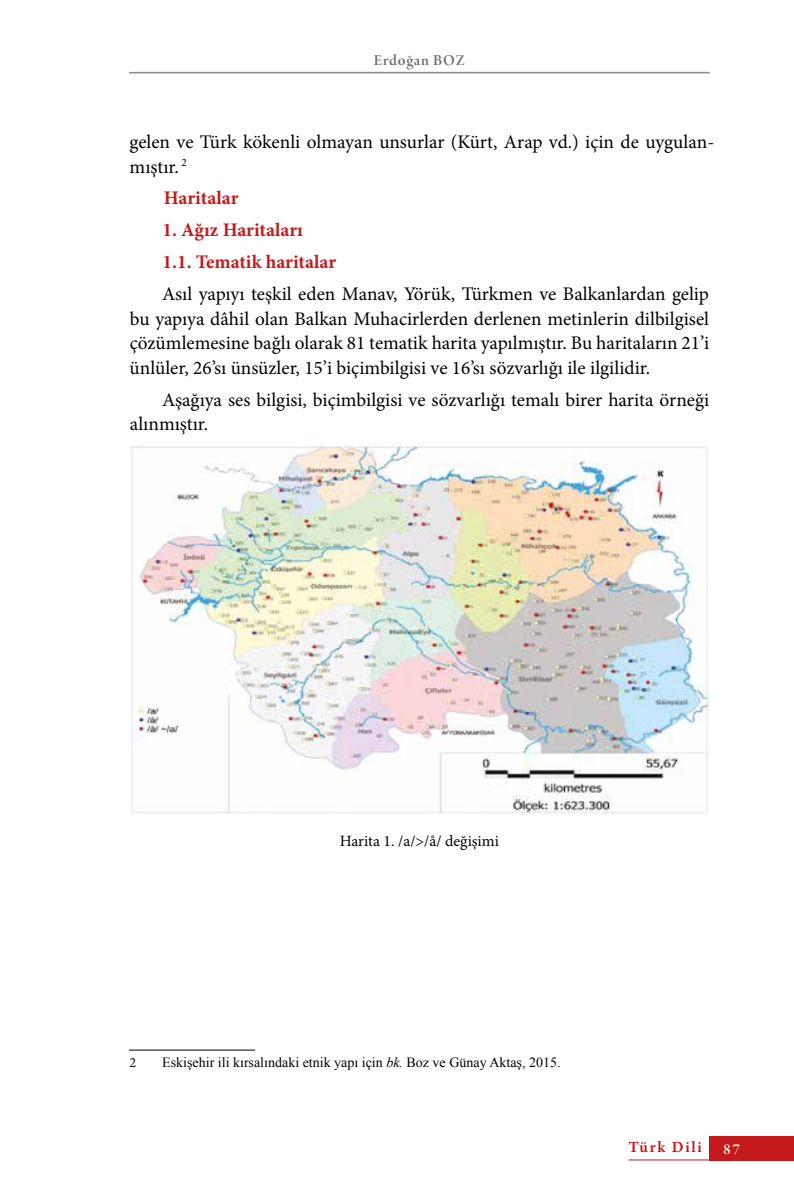
<style>
.page{position:relative;width:794px;height:1191px;background:#fff}
.page>*{position:absolute;margin:0;border:0;box-sizing:border-box;transform-origin:0 0}
.t1{font:19.25px/24.5px "Minion Pro";color:#000}
.t2{font:700 19.25px/31.8px "Minion Pro";color:#c51a1b}
.t3{font:600 16.62px "Arno Pro";letter-spacing:.1em;color:#c51a1b}
.t4{font:16.1px "Arno Pro Smbd Display";letter-spacing:.045em;color:#706f6f}
.t5{font:16.1px "Arno Pro Smbd Display";color:#fff}
.t6{font:15.75px "Minion Pro";color:#000}
.t7{font:14px "Times New Roman";color:#000}
.t8{font:14px "Minion Pro";color:#000}
.s1{font-style:italic}
</style>
<div class="page">
<hr style="left:129px;top:72px;width:580px;height:1px;background:#878787">
<hr style="left:129px;top:73px;width:580px;height:1px;background:#878787">
<div style="left:709px;top:1135px;width:85px;height:25px;background:#c51a1b"></div>
<hr style="left:628px;top:1159px;width:81px;height:1px;background:#c51a1b">
<img style="left:129px;top:443px;width:580px;height:370px">
<hr style="left:129px;top:1049px;width:126px;height:1px;background:#000">
<p class="t4" style="left:374px;top:51px;width:92px">Erdoğan BOZ</p>
<p class="t1" style="left:130px;top:130px;width:586px">gelen ve Türk kökenli olmayan unsurlar (Kürt, Arap vd.) için de uygulan&shy;mıştır. <sup>2</sup></p>
<p class="t2" style="left:164px;top:182px;width:76px">Haritalar</p>
<p class="t2" style="left:163px;top:214px;width:175px">1. Ağız Haritaları<br>1.1. Tematik haritalar</p>
<p class="t1" style="left:130px;top:282px;width:581px;text-align:justify;text-indent:32px">Asıl yapıyı teşkil eden Manav, Yörük, Türkmen ve Balkanlardan gelip bu yapıya dâhil olan Balkan Muhacirlerden derlenen metinlerin dilbilgisel çözümlemesine bağlı olarak 81 tematik harita yapılmıştır. Bu haritaların 21’i ünlüler, 26’sı ünsüzler, 15’i biçimbilgisi ve 16’sı sözvarlığı ile ilgilidir.</p>
<p class="t1" style="left:130px;top:387px;width:581px;text-indent:32px">Aşağıya ses bilgisi, biçimbilgisi ve sözvarlığı temalı birer harita örneği alınmıştır.</p>
<p class="t6" style="left:340px;top:830px;width:161px">Harita 1. /a/&gt;/å/ değişimi</p>
<p class="t8" style="left:129px;top:1053px;width:8px">2</p>
<p class="t7" style="left:162px;top:1052px;width:400px">Eskişehir ili kırsalındaki etnik yapı için <span class="s1">bk.</span> Boz ve Günay Aktaş, 2015.</p>
<p class="t3" style="left:628px;top:1137px;width:75px">Türk Dili</p>
<p class="t5" style="left:723px;top:1140px;width:18px">87</p>
</div>
